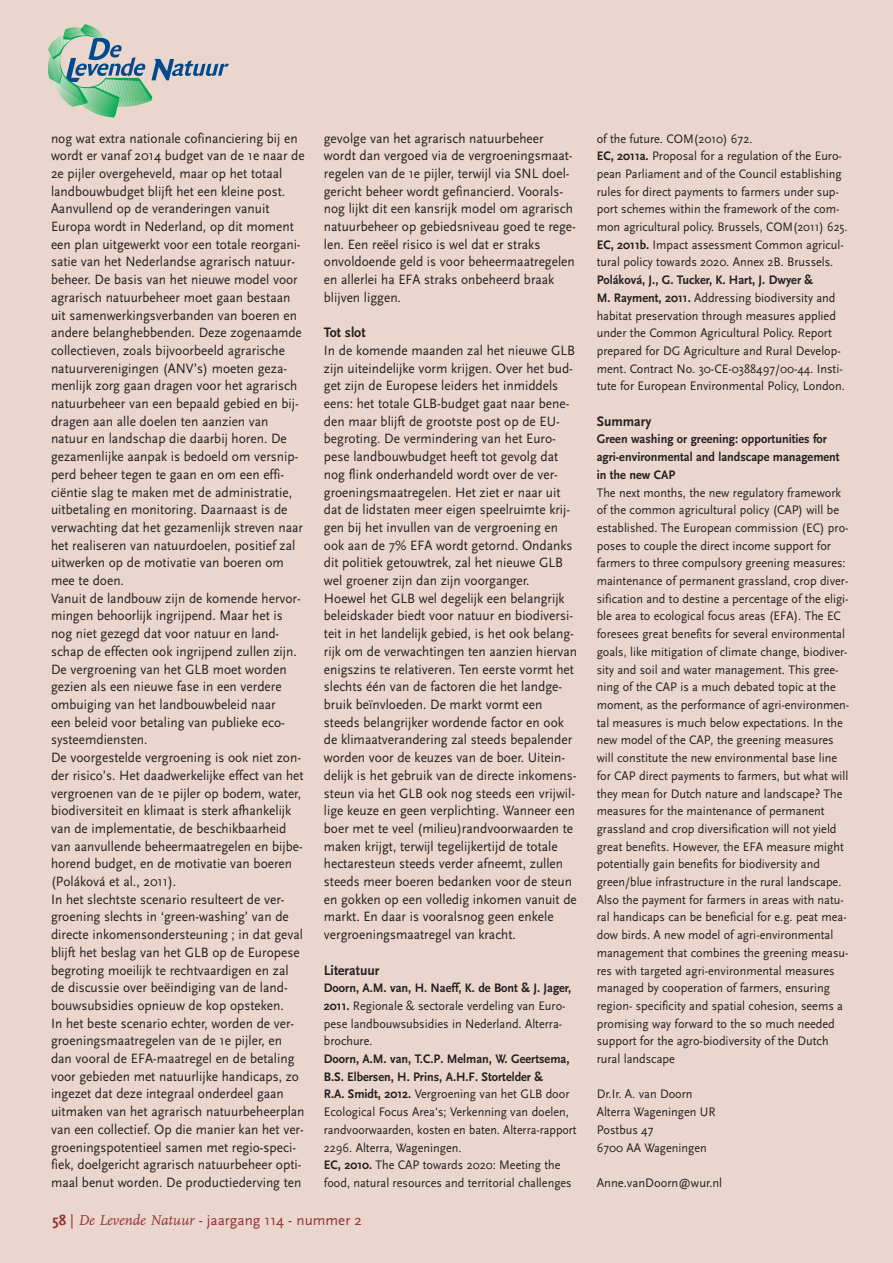
<style>
.page{position:relative;width:893px;height:1263px;background:#ead6cd}
.page>*{position:absolute;margin:0;border:0;box-sizing:border-box;transform-origin:0 0}
.t1{font:15px "Scala Sans";color:#962e33}
.t2{font:700 14.4px "Scala Sans";color:#231f20;scale:.95 1}
.t3{font:14.1px/17.7px "Scala Sans";color:#231f20;scale:.95 1}
.t4{font:12.9px/17.7px "Scala Sans";color:#231f20;scale:.95 1}
.t5{font:700 12.9px/17.7px "Scala Sans";color:#231f20;scale:.95 1}
.t6{font:12.9px "Scala Sans";color:#231f20}
.s1{font-weight:700}
.s2{font-family:"FF Scala";font-style:italic}
</style>
<div class="page">
<svg style="left:47px;top:24px;width:182px;height:93px"></svg>
<p class="t3" style="left:51px;top:129px;width:269px">nog wat extra nationale cofinanciering bij en wordt er vanaf 2014 budget van de 1e naar de 2e pijler overgeheveld, maar op het totaal landbouwbudget blijft het een kleine post.<br>Aanvullend op de veranderingen vanuit Europa wordt in Nederland, op dit moment een plan uitgewerkt voor een totale reorgani&shy;satie van het Nederlandse agrarisch natuur&shy;beheer. De basis van het nieuwe model voor agrarisch natuurbeheer moet gaan bestaan uit samenwerkingsverbanden van boeren en andere belanghebbenden. Deze zogenaamde collectieven, zoals bijvoorbeeld agrarische natuurverenigingen (ANV’s) moeten geza&shy;menlijk zorg gaan dragen voor het agrarisch natuurbeheer van een bepaald gebied en bij&shy;dragen aan alle doelen ten aanzien van natuur en landschap die daarbij horen. De gezamenlijke aanpak is bedoeld om versnip&shy;perd beheer tegen te gaan en om een effi&shy;ciëntie slag te maken met de administratie, uitbetaling en monitoring. Daarnaast is de verwachting dat het gezamenlijk streven naar het realiseren van natuurdoelen, positief zal uitwerken op de motivatie van boeren om mee te doen.<br>Vanuit de landbouw zijn de komende hervor&shy;mingen behoorlijk ingrijpend. Maar het is nog niet gezegd dat voor natuur en land&shy;schap de effecten ook ingrijpend zullen zijn.<br>De vergroening van het GLB moet worden gezien als een nieuwe fase in een verdere ombuiging van het landbouwbeleid naar<br>een beleid voor betaling van publieke eco&shy;systeemdiensten.<br>De voorgestelde vergroening is ook niet zon&shy;der risico’s. Het daadwerkelijke effect van het vergroenen van de 1e pijler op bodem, water, biodiversiteit en klimaat is sterk afhankelijk van de implementatie, de beschikbaarheid van aanvullende beheermaatregelen en bijbe&shy;horend budget, en de motivatie van boeren (Poláková et al., 2011).<br>In het slechtste scenario resulteert de ver&shy;groening slechts in ‘green-washing’ van de directe inkomensondersteuning ; in dat geval blijft het beslag van het GLB op de Europese begroting moeilijk te rechtvaardigen en zal de discussie over beëindiging van de land&shy;bouwsubsidies opnieuw de kop opsteken.<br>In het beste scenario echter, worden de ver&shy;groeningsmaatregelen van de 1e pijler, en dan vooral de EFA-maatregel en de betaling voor gebieden met natuurlijke handicaps, zo ingezet dat deze integraal onderdeel gaan uitmaken van het agrarisch natuurbeheerplan van een collectief. Op die manier kan het ver&shy;groeningspotentieel samen met regio-speci&shy;fiek, doelgericht agrarisch natuurbeheer opti&shy;maal benut worden. De productiederving ten</p>
<p class="t3" style="left:324px;top:129px;width:267px">gevolge van het agrarisch natuurbeheer wordt dan vergoed via de vergroeningsmaat&shy;regelen van de 1e pijler, terwijl via SNL doel&shy;gericht beheer wordt gefinancierd. Voorals&shy;nog lijkt dit een kansrijk model om agrarisch natuurbeheer op gebiedsniveau goed te rege&shy;len. Een reëel risico is wel dat er straks onvoldoende geld is voor beheermaatregelen en allerlei ha EFA straks onbeheerd braak blijven liggen.</p>
<p class="t2" style="left:324px;top:324px;width:45px">Tot slot</p>
<p class="t3" style="left:324px;top:341px;width:268px">In de komende maanden zal het nieuwe GLB zijn uiteindelijke vorm krijgen. Over het bud&shy;get zijn de Europese leiders het inmiddels eens: het totale GLB-budget gaat naar bene&shy;den maar blijft de grootste post op de EU&shy;begroting. De vermindering van het Euro&shy;pese landbouwbudget heeft tot gevolg dat nog flink onderhandeld wordt over de ver&shy;groeningsmaatregelen. Het ziet er naar uit dat de lidstaten meer eigen speelruimte krij&shy;gen bij het invullen van de vergroening en ook aan de 7% EFA wordt getornd. Ondanks dit politiek getouwtrek, zal het nieuwe GLB wel groener zijn dan zijn voorganger.<br>Hoewel het GLB wel degelijk een belangrijk beleidskader biedt voor natuur en biodiversi&shy;teit in het landelijk gebied, is het ook belang&shy;rijk om de verwachtingen ten aanzien hiervan enigszins te relativeren. Ten eerste vormt het slechts één van de factoren die het landge&shy;bruik beïnvloeden. De markt vormt een steeds belangrijker wordende factor en ook de klimaatverandering zal steeds bepalender worden voor de keuzes van de boer. Uitein&shy;delijk is het gebruik van de directe inkomens&shy;steun via het GLB ook nog steeds een vrijwil&shy;lige keuze en geen verplichting. Wanneer een boer met te veel (milieu)randvoorwaarden te maken krijgt, terwijl tegelijkertijd de totale hectaresteun steeds verder afneemt, zullen steeds meer boeren bedanken voor de steun en gokken op een volledig inkomen vanuit de markt. En daar is vooralsnog geen enkele vergroeningsmaatregel van kracht.</p>
<p class="t2" style="left:324px;top:961px;width:60px">Literatuur</p>
<p class="t4" style="left:324px;top:979px;width:262px"><span class="s1">Doorn, A.M. van, H. Naeff, K. de Bont &amp; J. Jager, 2011.</span> Regionale &amp; sectorale verdeling van Euro&shy;pese landbouwsubsidies in Nederland. Alterra&shy;brochure.</p>
<p class="t4" style="left:324px;top:1050px;width:268px"><span class="s1">Doorn, A.M. van, T.C.P. Melman, W. Geertsema, B.S. Elbersen, H. Prins, A.H.F. Stortelder &amp;<br>R.A. Smidt, 2012.</span> Vergroening van het GLB door Ecological Focus Area's; Verkenning van doelen, randvoorwaarden, kosten en baten. Alterra-rapport 2296. Alterra, Wageningen.<br><span class="s1">EC, 2010.</span> The CAP towards 2020: Meeting the food, natural resources and territorial challenges</p>
<p class="t1" style="left:53px;top:1211px;width:311px"><span class="s1">58</span> | <span class="s2">De Levende Natuur</span> - jaargang 114 - nummer 2</p>
<p class="t4" style="left:597px;top:129px;width:265px">of the future. COM(2010) 672.<br><span class="s1">EC, 2011a.</span> Proposal for a regulation of the Euro&shy;pean Parliament and of the Council establishing rules for direct payments to farmers under sup&shy;port schemes within the framework of the com&shy;mon agricultural policy. Brussels, COM(2011) 625.<br><span class="s1">EC, 2011b.</span> Impact assessment Common agricul&shy;tural policy towards 2020. Annex 2B. Brussels.</p>
<p class="t4" style="left:597px;top:271px;width:263px"><span class="s1">Poláková, J., G. Tucker, K. Hart, J. Dwyer &amp;<br>M. Rayment, 2011.</span> Addressing biodiversity and habitat preservation through measures applied under the Common Agricultural Policy. Report prepared for DG Agriculture and Rural Develop&shy;ment. Contract No. 30-CE-0388497/00-44. Insti&shy;tute for European Environmental Policy, London.</p>
<p class="t2" style="left:597px;top:412px;width:59px">Summary</p>
<p class="t5" style="left:597px;top:430px;width:257px">Green washing or greening: opportunities for agri-environmental and landscape management in the new CAP</p>
<p class="t4" style="left:597px;top:483px;width:267px">The next months, the new regulatory framework of the common agricultural policy (CAP) will be established. The European commission (EC) pro&shy;poses to couple the direct income support for farmers to three compulsory greening measures: maintenance of permanent grassland, crop diver&shy;sification and to destine a percentage of the eligi&shy;ble area to ecological focus areas (EFA). The EC foresees great benefits for several environmental goals, like mitigation of climate change, biodiver&shy;sity and soil and water management. This gree&shy;ning of the CAP is a much debated topic at the moment, as the performance of agri-environmen&shy;tal measures is much below expectations. In the new model of the CAP, the greening measures will constitute the new environmental base line for CAP direct payments to farmers, but what will they mean for Dutch nature and landscape? The measures for the maintenance of permanent grassland and crop diversification will not yield great benefits. However, the EFA measure might potentially gain benefits for biodiversity and green/blue infrastructure in the rural landscape.<br>Also the payment for farmers in areas with natu&shy;ral handicaps can be beneficial for e.g. peat mea&shy;dow birds. A new model of agri-environmental management that combines the greening measu&shy;res with targeted agri-environmental measures managed by cooperation of farmers, ensuring region- specificity and spatial cohesion, seems a promising way forward to the so much needed support for the agro-biodiversity of the Dutch rural landscape</p>
<p class="t4" style="left:597px;top:1085px;width:127px">Dr.Ir. A. van Doorn<br>Alterra Wageningen UR<br>Postbus 47<br>6700 AA Wageningen</p>
<p class="t6" style="left:597px;top:1175px;width:127px">Anne.vanDoorn@wur.nl</p>
</div>
